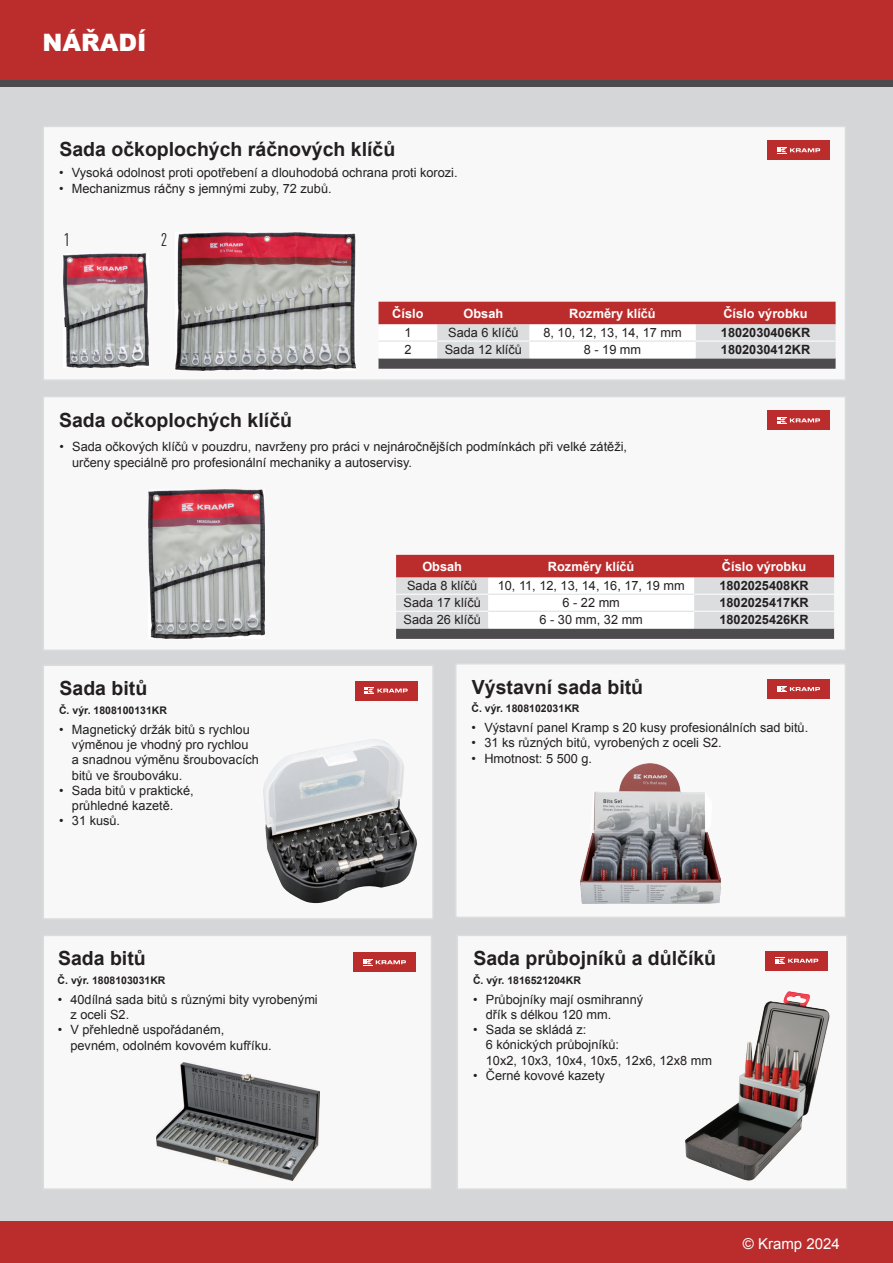
<style>
.page{position:relative;width:893px;height:1263px;background:#fff}
.page>*{position:absolute;margin:0;border:0;box-sizing:border-box;transform-origin:0 0}
.t1{font:900 24px "Arial";color:#fff}
.t2{font:700 19.5px "Arial";color:#231f20}
.t3{font:condensed 18px "DIN Pro";color:#231f20}
.t4{font:15px "Arial";color:#fff}
.t5{font:12.75px/15.3px "Arial";color:#231f20}
.t6{font:700 12.75px "Arial";color:#fff}
.t7{font:700 12.75px "Arial";color:#231f20}
.t8{font:700 10.5px "Arial";color:#231f20}
</style>
<div class="page">
<div style="left:0;top:1220px;width:893px;height:43px;background:#bb2d2d"></div>
<div style="left:0;top:0;width:893px;height:85px;background:#bb2d2d"></div>
<div style="left:0;top:80px;width:893px;height:10px;background:#4d4b4d"></div>
<div style="left:0;top:88px;width:893px;height:1133px;background:#d4d6d7"></div>
<div style="left:43px;top:126px;width:803px;height:255px;background:#f8f8f8;border:2px solid #dddedf"></div>
<div style="left:43px;top:664px;width:391px;height:256px;background:#f8f8f8;border:2px solid #dddedf"></div>
<div style="left:43px;top:396px;width:803px;height:255px;background:#f8f8f8;border:2px solid #dddedf"></div>
<div style="left:43px;top:935px;width:389px;height:255px;background:#f8f8f8;border:2px solid #dddedf"></div>
<div style="left:455px;top:663px;width:391px;height:255px;background:#f8f8f8;border:2px solid #dddedf"></div>
<div style="left:456px;top:935px;width:392px;height:255px;background:#f8f8f8;border:2px solid #dddedf"></div>
<div style="left:355px;top:681px;width:62px;height:19px;background:#bb2d2d"></div>
<svg style="left:365px;top:687px;width:43px;height:7px"></svg>
<div style="left:353px;top:953px;width:62px;height:19px;background:#bb2d2d"></div>
<svg style="left:363px;top:959px;width:43px;height:7px"></svg>
<div style="left:768px;top:141px;width:62px;height:19px;background:#bb2d2d"></div>
<svg style="left:777px;top:147px;width:43px;height:7px"></svg>
<div style="left:767px;top:411px;width:62px;height:19px;background:#bb2d2d"></div>
<svg style="left:777px;top:417px;width:43px;height:7px"></svg>
<div style="left:767px;top:679px;width:62px;height:20px;background:#bb2d2d"></div>
<svg style="left:777px;top:686px;width:43px;height:6px"></svg>
<div style="left:766px;top:951px;width:62px;height:19px;background:#bb2d2d"></div>
<svg style="left:775px;top:957px;width:43px;height:7px"></svg>
<svg style="left:396px;top:555px;width:438px;height:84px"></svg>
<hr style="left:396px;top:628px;width:92px;height:1px;background:#dcdddf">
<hr style="left:694px;top:628px;width:140px;height:1px;background:#dcdddf">
<hr style="left:488px;top:628px;width:206px;height:1px;background:#fff">
<hr style="left:396px;top:594px;width:92px;height:1px;background:#fff">
<hr style="left:694px;top:594px;width:140px;height:1px;background:#fff">
<hr style="left:396px;top:611px;width:92px;height:1px;background:#fff">
<hr style="left:694px;top:611px;width:140px;height:1px;background:#fff">
<hr style="left:488px;top:594px;width:206px;height:1px;background:#dcdddf">
<hr style="left:488px;top:611px;width:206px;height:1px;background:#dcdddf">
<svg style="left:379px;top:302px;width:457px;height:67px"></svg>
<hr style="left:437px;top:358px;width:92px;height:1px;background:#dcdddf">
<hr style="left:696px;top:358px;width:140px;height:1px;background:#dcdddf">
<hr style="left:379px;top:358px;width:58px;height:1px;background:#fff">
<hr style="left:529px;top:358px;width:167px;height:1px;background:#fff">
<hr style="left:437px;top:341px;width:92px;height:1px;background:#fff">
<hr style="left:696px;top:341px;width:140px;height:1px;background:#fff">
<hr style="left:379px;top:341px;width:58px;height:1px;background:#dcdddf">
<hr style="left:529px;top:341px;width:167px;height:1px;background:#dcdddf">
<img style="left:64px;top:253px;width:84px;height:114px">
<img style="left:176px;top:232px;width:179px;height:139px">
<img style="left:263px;top:739px;width:154px;height:164px">
<img style="left:581px;top:763px;width:139px;height:140px">
<img style="left:157px;top:1062px;width:163px;height:118px">
<img style="left:685px;top:991px;width:144px;height:189px">
<img style="left:148px;top:489px;width:116px;height:150px">
<h1 class="t1" style="left:43px;top:25px;width:106px">NÁŘADÍ</h1>
<h2 class="t2" style="left:59px;top:137px;width:337px">Sada očkoplochých ráčnových klíčů</h2>
<p class="t5" style="left:59px;top:165px;width:400px">• Vysoká odolnost proti opotřebení a dlouhodobá ochrana proti korozi.</p>
<p class="t5" style="left:59px;top:181px;width:274px">• Mechanizmus ráčny s jemnými zuby, 72 zubů.</p>
<h3 class="t3" style="left:64px;top:227px;width:8px">1</h3>
<h3 class="t3" style="left:161px;top:227px;width:8px">2</h3>
<h2 class="t2" style="left:59px;top:407px;width:235px">Sada očkoplochých klíčů</h2>
<p class="t6" style="left:392px;top:305px;width:33px">Číslo</p>
<p class="t6" style="left:464px;top:305px;width:41px">Obsah</p>
<p class="t6" style="left:569px;top:305px;width:88px">Rozměry klíčů</p>
<p class="t6" style="left:723px;top:305px;width:86px">Číslo výrobku</p>
<p class="t5" style="left:404px;top:325px;width:9px">1</p>
<p class="t5" style="left:448px;top:325px;width:72px">Sada 6 klíčů</p>
<p class="t5" style="left:543px;top:325px;width:140px">8, 10, 12, 13, 14, 17 mm</p>
<p class="t7" style="left:721px;top:324px;width:91px">1802030406KR</p>
<p class="t5" style="left:404px;top:342px;width:9px">2</p>
<p class="t5" style="left:445px;top:342px;width:79px">Sada 12 klíčů</p>
<p class="t5" style="left:584px;top:342px;width:59px">8 - 19 mm</p>
<p class="t7" style="left:721px;top:341px;width:91px">1802030412KR</p>
<p class="t5" style="left:72px;top:439px;width:556px;text-indent:-13px">• Sada očkových klíčů v pouzdru, navrženy pro práci v nejnáročnějších podmínkách při velké zátěži, určeny speciálně pro profesionální mechaniky a autoservisy.</p>
<h2 class="t2" style="left:60px;top:675px;width:89px">Sada bitů</h2>
<p class="t5" style="left:72px;top:722px;width:189px;text-indent:-13px">• Magnetický držák bitů s rychlou výměnou je vhodný pro rychlou<br>a snadnou výměnu šroubovacích bitů ve šroubováku.</p>
<p class="t5" style="left:72px;top:783px;width:123px;text-indent:-13px">• Sada bitů v praktické, průhledné kazetě.</p>
<p class="t5" style="left:59px;top:813px;width:62px">• 31 kusů.</p>
<p class="t8" style="left:59px;top:703px;width:109px">Č. výr. 1808100131KR</p>
<h2 class="t2" style="left:58px;top:946px;width:89px">Sada bitů</h2>
<p class="t5" style="left:70px;top:992px;width:249px;text-indent:-13px">• 40dílná sada bitů s různými bity vyrobenými z oceli S2.</p>
<p class="t5" style="left:70px;top:1022px;width:203px;text-indent:-13px">• V přehledně uspořádaném, pevném, odolném kovovém kufříku.</p>
<p class="t8" style="left:58px;top:973px;width:109px">Č. výr. 1808103031KR</p>
<p class="t6" style="left:422px;top:558px;width:41px">Obsah</p>
<p class="t6" style="left:548px;top:558px;width:88px">Rozměry klíčů</p>
<p class="t6" style="left:722px;top:558px;width:86px">Číslo výrobku</p>
<p class="t5" style="left:407px;top:578px;width:72px">Sada 8 klíčů</p>
<p class="t5" style="left:498px;top:578px;width:188px">10, 11, 12, 13, 14, 16, 17, 19 mm</p>
<p class="t7" style="left:719px;top:577px;width:91px">1802025408KR</p>
<p class="t5" style="left:404px;top:595px;width:79px">Sada 17 klíčů</p>
<p class="t5" style="left:562px;top:595px;width:59px">6 - 22 mm</p>
<p class="t7" style="left:719px;top:594px;width:91px">1802025417KR</p>
<p class="t5" style="left:404px;top:612px;width:79px">Sada 26 klíčů</p>
<p class="t5" style="left:539px;top:612px;width:105px">6 - 30 mm, 32 mm</p>
<p class="t7" style="left:719px;top:611px;width:91px">1802025426KR</p>
<h2 class="t2" style="left:472px;top:674px;width:173px">Výstavní sada bitů</h2>
<p class="t5" style="left:472px;top:720px;width:338px">• Výstavní panel Kramp s 20 kusy profesionálních sad bitů.</p>
<p class="t5" style="left:472px;top:735px;width:252px">• 31 ks různých bitů, vyrobených z oceli S2.</p>
<p class="t5" style="left:472px;top:751px;width:122px">• Hmotnost: 5 500 g.</p>
<p class="t8" style="left:471px;top:702px;width:109px">Č. výr. 1808102031KR</p>
<h2 class="t2" style="left:473px;top:945px;width:244px">Sada průbojníků a důlčíků</h2>
<p class="t5" style="left:486px;top:991px;width:159px;text-indent:-13px">• Průbojníky mají osmihranný dřík s délkou 120 mm.</p>
<p class="t5" style="left:486px;top:1022px;width:228px;text-indent:-13px">• Sada se skládá z:<br>6 kónických průbojníků:<br>10x2, 10x3, 10x4, 10x5, 12x6, 12x8 mm</p>
<p class="t5" style="left:473px;top:1068px;width:133px">• Černé kovové kazety</p>
<p class="t8" style="left:473px;top:973px;width:109px">Č. výr. 1816521204KR</p>
<p class="t4" style="left:743px;top:1233px;width:98px">© Kramp 2024</p>
</div>
